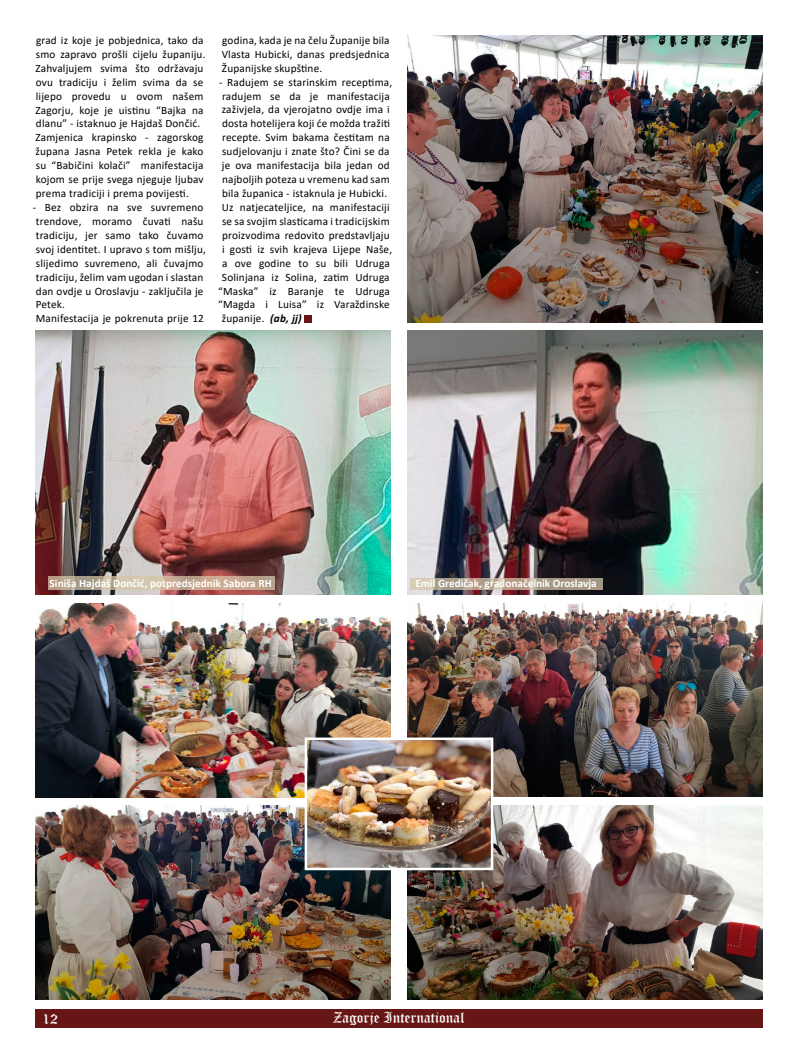
<style>
.page{position:relative;width:798px;height:1063px;background:#fff}
.page>*{position:absolute;margin:0;border:0;box-sizing:border-box;transform-origin:0 0}
.t1{font:15px "Old English Text";color:#fff}
.t2{font:11.25px/13.9px "Calibri";letter-spacing:.015em;color:#000}
.t3{font:700 11.25px "Calibri";color:#fff}
.s1{font-weight:700;font-style:italic}
</style>
<div class="page">
<div style="left:35px;top:1009px;width:727px;height:19px;background:#661615"></div>
<div style="left:304px;top:315px;width:7px;height:7px;background:#661615"></div>
<img style="left:407px;top:35px;width:355px;height:287px">
<img style="left:35px;top:331px;width:355px;height:264px">
<img style="left:407px;top:331px;width:355px;height:264px">
<img style="left:35px;top:603px;width:355px;height:194px">
<img style="left:35px;top:805px;width:355px;height:194px">
<img style="left:407px;top:603px;width:355px;height:194px">
<img style="left:407px;top:805px;width:355px;height:194px">
<svg style="left:410px;top:578px;width:192px;height:12px;background:#b4a48f"></svg>
<svg style="left:48px;top:576px;width:226px;height:13px;background:#c2ac95"></svg>
<img style="left:307px;top:741px;width:183px;height:126px">
<div style="left:304px;top:738px;width:189px;height:132px;border:2px solid #fff"></div>
<p class="t2" style="left:35px;top:33px;width:172px">grad iz koje je pobjednica, tako da smo zapravo prošli cijelu županiju.<br>Zahvaljujem svima što održavaju ovu tradiciju i želim svima da se lijepo provedu u ovom našem Zagorju, koje je uistinu “Bajka na dlanu” - istaknuo je Hajdaš Dončić.<br>Zamjenica krapinsko - zagorskog župana Jasna Petek rekla je kako su “Babičini kolači” manifestacija kojom se prije svega njeguje ljubav prema tradiciji i prema povijesti.</p>
<p class="t2" style="left:33px;top:200px;width:175px">- Bez obzira na sve suvremeno trendove, moramo čuvati našu tradiciju, jer samo tako čuvamo svoj identitet. I upravo s tom mišlju, slijedimo suvremeno, ali čuvajmo tradiciju, želim vam ugodan i slastan dan ovdje u Oroslavju - zaključila je<br>Petek.<br>Manifestacija je pokrenuta prije 12</p>
<p class="t2" style="left:222px;top:33px;width:169px;text-align:justify">godina, kada je na čelu Županije bila Vlasta Hubicki, danas predsjednica Županijske skupštine.</p>
<p class="t2" style="left:219px;top:75px;width:175px">- Radujem se starinskim receptima,</p>
<p class="t2" style="left:222px;top:89px;width:169px">radujem se da je manifestacija</p>
<p class="t2" style="left:222px;top:103px;width:169px">zaživjela, da vjerojatno ovdje ima i</p>
<p class="t2" style="left:222px;top:116px;width:169px">dosta hotelijera koji će možda tražiti</p>
<p class="t2" style="left:222px;top:130px;width:169px">recepte. Svim bakama čestitam na</p>
<p class="t2" style="left:222px;top:144px;width:169px">sudjelovanju i znate što? Čini se da</p>
<p class="t2" style="left:222px;top:158px;width:169px">je ova manifestacija bila jedan od</p>
<p class="t2" style="left:222px;top:172px;width:169px">najboljih poteza u vremenu kad sam</p>
<p class="t2" style="left:222px;top:186px;width:166px">bila županica - istaknula je Hubicki.</p>
<p class="t2" style="left:222px;top:200px;width:169px">Uz natjecateljice, na manifestaciji</p>
<p class="t2" style="left:222px;top:214px;width:169px">se sa svojim slasticama i tradicijskim</p>
<p class="t2" style="left:222px;top:228px;width:169px">proizvodima redovito predstavljaju</p>
<p class="t2" style="left:222px;top:242px;width:172px">i gosti iz svih krajeva Lijepe Naše,</p>
<p class="t2" style="left:222px;top:256px;width:169px">a ove godine to su bili Udruga</p>
<p class="t2" style="left:222px;top:270px;width:169px">Solinjana iz Solina, zatim Udruga</p>
<p class="t2" style="left:218px;top:284px;width:173px">“Maska” iz Baranje te Udruga</p>
<p class="t2" style="left:218px;top:298px;width:173px">“Magda i Luisa” iz Varaždinske</p>
<p class="t2" style="left:222px;top:311px;width:81px">županije. <span class="s1">(ab, jj)</span></p>
<p class="t3" style="left:50px;top:575px;width:224px">Siniša Hajdaš Dončić, potpredsjednik Sabora RH</p>
<p class="t3" style="left:415px;top:575px;width:183px">Emil Gredičak, gradonačelnik Oroslavja</p>
<h1 class="t1" style="left:43px;top:1009px;width:17px">12</h1>
<h1 class="t1" style="left:333px;top:1008px;width:133px">Zagorje International</h1>
</div>
